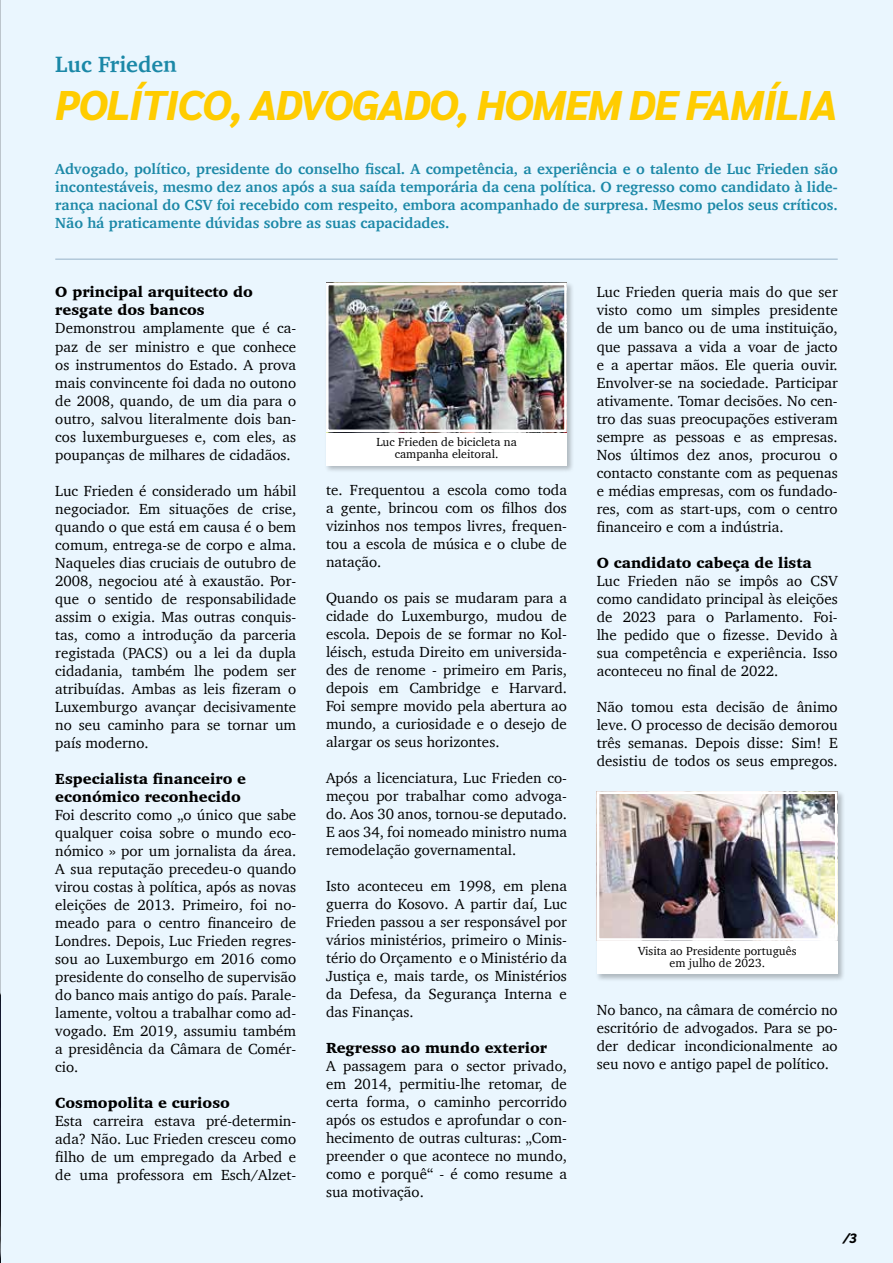
<style>
.page{position:relative;width:893px;height:1263px;background:#eaf6fe}
.page>*{position:absolute;margin:0;border:0;box-sizing:border-box;transform-origin:0 0}
.t1{font:italic 800 41.4px "Sarabun";letter-spacing:-.03em;color:#fc0}
.t2{font:700 22.5px "Charter";color:#1b88a7}
.t3{font:15px/18px "Charter";color:#000;text-align:justify}
.t4{font:700 15px/18px "Charter";color:#1b88a7;text-align:justify}
.t5{font:900 15px/18px "Charter";color:#000}
.t6{font:italic 800 13.5px "Sarabun";color:#000}
.t7{font:12px/12px "Charter";color:#000;text-align:center}
</style>
<div class="page">
<hr style="left:55px;top:258px;width:783px;height:2px;background:#b2c8da">
<div style="left:324px;top:281px;width:250px;height:192px;background:#000;opacity:.25"></div>
<div style="left:326px;top:283px;width:241px;height:183px;background:#fff"></div>
<img style="left:330px;top:287px;width:233px;height:141px">
<div style="left:326px;top:283px;width:241px;height:149px;border:3px solid #fff"></div>
<div style="left:595px;top:790px;width:250px;height:192px;background:#000;opacity:.25"></div>
<div style="left:597px;top:791px;width:241px;height:183px;background:#fff"></div>
<img style="left:601px;top:795px;width:232px;height:142px">
<div style="left:597px;top:791px;width:240px;height:150px;border:3px solid #fff"></div>
<hr style="left:0;top:0;width:1px;height:1263px;background:#000">
<h2 class="t2" style="left:55px;top:45px;width:123px">Luc Frieden</h2>
<h1 class="t1" style="left:55px;top:82px;width:784px">POLÍTICO, ADVOGADO, HOMEM DE FAMÍLIA</h1>
<p class="t4" style="left:55px;top:160px;width:784px">Advogado, político, presidente do conselho fiscal. A competência, a experiência e o talento de Luc Frieden são incontestáveis, mesmo dez anos após a sua saída temporária da cena política. O regresso como candidato à lide&shy;rança nacional do CSV foi recebido com respeito, embora acompanhado de surpresa. Mesmo pelos seus críticos.<br>Não há praticamente dúvidas sobre as suas capacidades.</p>
<p class="t5" style="left:55px;top:283px;width:199px">O principal arquitecto do resgate dos bancos</p>
<p class="t3" style="left:55px;top:319px;width:242px">Demonstrou amplamente que é ca&shy;paz de ser ministro e que conhece os instrumentos do Estado. A prova mais convincente foi dada no outono de 2008, quando, de um dia para o outro, salvou literalmente dois ban&shy;cos luxemburgueses e, com eles, as poupanças de milhares de cidadãos.</p>
<p class="t3" style="left:55px;top:481px;width:242px">Luc Frieden é considerado um hábil negociador. Em situações de crise, quando o que está em causa é o bem comum, entrega-se de corpo e alma.<br>Naqueles dias cruciais de outubro de 2008, negociou até à exaustão. Por&shy;que o sentido de responsabilidade assim o exigia. Mas outras conquis&shy;tas, como a introdução da parceria registada (PACS) ou a lei da dupla cidadania, também lhe podem ser atribuídas. Ambas as leis fizeram o Luxemburgo avançar decisivamente no seu caminho para se tornar um país moderno.</p>
<p class="t5" style="left:55px;top:769px;width:192px">Especialista financeiro e económico reconhecido</p>
<p class="t3" style="left:55px;top:805px;width:242px">Foi descrito como „o único que sabe qualquer coisa sobre o mundo eco&shy;nómico » por um jornalista da área.<br>A sua reputação precedeu-o quando virou costas à política, após as novas eleições de 2013. Primeiro, foi no&shy;meado para o centro financeiro de Londres. Depois, Luc Frieden regres&shy;sou ao Luxemburgo em 2016 como presidente do conselho de supervisão do banco mais antigo do país. Parale&shy;lamente, voltou a trabalhar como ad&shy;vogado. Em 2019, assumiu também a presidência da Câmara de Comér&shy;cio.</p>
<p class="t5" style="left:55px;top:1093px;width:176px">Cosmopolita e curioso</p>
<p class="t3" style="left:55px;top:1111px;width:242px">Esta carreira estava pré-determin&shy;ada? Não. Luc Frieden cresceu como filho de um empregado da Arbed e de uma professora em Esch/Alzet-</p>
<p class="t7" style="left:376px;top:435px;width:142px">Luc Frieden de bicicleta na campanha eleitoral.</p>
<p class="t3" style="left:326px;top:481px;width:242px">te. Frequentou a escola como toda a gente, brincou com os filhos dos vizinhos nos tempos livres, frequen&shy;tou a escola de música e o clube de natação.</p>
<p class="t3" style="left:326px;top:589px;width:242px">Quando os pais se mudaram para a cidade do Luxemburgo, mudou de escola. Depois de se formar no Kol&shy;léisch, estuda Direito em universida&shy;des de renome - primeiro em Paris, depois em Cambridge e Harvard.<br>Foi sempre movido pela abertura ao mundo, a curiosidade e o desejo de alargar os seus horizontes.</p>
<p class="t3" style="left:326px;top:769px;width:242px">Após a licenciatura, Luc Frieden co&shy;meçou por trabalhar como advoga&shy;do. Aos 30 anos, tornou-se deputado.<br>E aos 34, foi nomeado ministro numa remodelação governamental.</p>
<p class="t3" style="left:326px;top:877px;width:242px">Isto aconteceu em 1998, em plena guerra do Kosovo. A partir daí, Luc Frieden passou a ser responsável por vários ministérios, primeiro o Minis&shy;tério do Orçamento e o Ministério da Justiça e, mais tarde, os Ministérios da Defesa, da Segurança Interna e das Finanças.</p>
<p class="t5" style="left:326px;top:1039px;width:223px">Regresso ao mundo exterior</p>
<p class="t3" style="left:326px;top:1057px;width:242px">A passagem para o sector privado, em 2014, permitiu-lhe retomar, de certa forma, o caminho percorrido após os estudos e aprofundar o con&shy;hecimento de outras culturas: „Com&shy;preender o que acontece no mundo, como e porquê“ - é como resume a sua motivação.</p>
<p class="t3" style="left:597px;top:283px;width:242px">Luc Frieden queria mais do que ser visto como um simples presidente de um banco ou de uma instituição, que passava a vida a voar de jacto e a apertar mãos. Ele queria ouvir.<br>Envolver-se na sociedade. Participar ativamente. Tomar decisões. No cen&shy;tro das suas preocupações estiveram sempre as pessoas e as empresas.<br>Nos últimos dez anos, procurou o contacto constante com as pequenas e médias empresas, com os fundado&shy;res, com as start-ups, com o centro financeiro e com a indústria.</p>
<p class="t5" style="left:597px;top:553px;width:217px">O candidato cabeça de lista</p>
<p class="t3" style="left:597px;top:571px;width:242px">Luc Frieden não se impôs ao CSV como candidato principal às eleições de 2023 para o Parlamento. Foi&shy;lhe pedido que o fizesse. Devido à sua competência e experiência. Isso aconteceu no final de 2022.</p>
<p class="t3" style="left:597px;top:697px;width:242px">Não tomou esta decisão de ânimo leve. O processo de decisão demorou três semanas. Depois disse: Sim! E desistiu de todos os seus empregos.</p>
<p class="t7" style="left:638px;top:945px;width:160px">Visita ao Presidente português em julho de 2023.</p>
<p class="t3" style="left:597px;top:1001px;width:242px">No banco, na câmara de comércio no escritório de advogados. Para se po&shy;der dedicar incondicionalmente ao seu novo e antigo papel de político.</p>
<p class="t6" style="left:843px;top:1231px;width:15px">/3</p>
</div>
